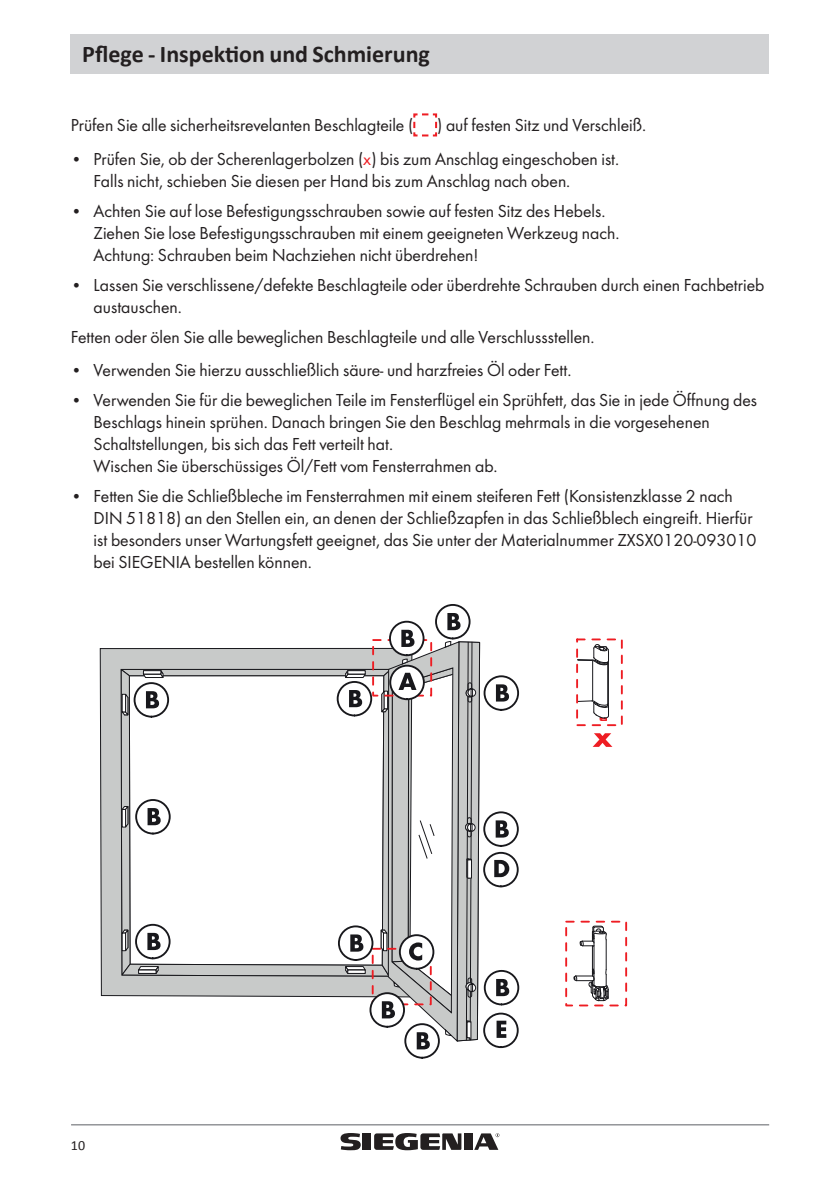
<style>
.page{position:relative;width:840px;height:1191px;background:#fff}
.page>*{position:absolute;margin:0;border:0;box-sizing:border-box;transform-origin:0 0}
.t1{font:700 24px "Calibri";color:#231f20}
.t2{font:18px/22px "Futura Boo";color:#231f20}
.t3{font:14px "Calibri";color:#231f20}
.s1{font-family:"Futura";font-weight:700;font-size:17px}
.s2{color:#ee1d23}
</style>
<div class="page">
<hr style="left:71px;top:1124px;width:697px;height:1px;background:#939598">
<div style="left:71px;top:34px;width:697px;height:40px;background:#d1d2d4"></div>
<svg style="left:413px;top:113px;width:25px;height:24px"></svg>
<svg style="left:100px;top:648px;width:20px;height:349px;background:#bfc1c0"></svg>
<div style="left:483px;top:1012px;width:35px;height:36px;border:2px dashed #18181c;border-radius:50%"></div>
<svg style="left:496px;top:1020px;width:10px;height:17px"></svg>
<div style="left:483px;top:852px;width:35px;height:35px;border:2px dashed #18181c;border-radius:50%"></div>
<svg style="left:494px;top:860px;width:15px;height:17px"></svg>
<svg style="left:436px;top:605px;width:33px;height:33px"></svg>
<div style="left:435px;top:604px;width:35px;height:35px;border:2px dashed #18181c;border-radius:50%"></div>
<svg style="left:484px;top:676px;width:34px;height:34px"></svg>
<div style="left:483px;top:675px;width:35px;height:36px;border:2px dashed #18181c;border-radius:50%"></div>
<svg style="left:495px;top:684px;width:13px;height:17px"></svg>
<div style="left:483px;top:811px;width:35px;height:36px;border:2px dashed #18181c;border-radius:50%"></div>
<svg style="left:495px;top:820px;width:13px;height:17px"></svg>
<div style="left:483px;top:970px;width:36px;height:35px;border:2px dashed #18181c;border-radius:50%"></div>
<svg style="left:496px;top:979px;width:13px;height:17px"></svg>
<hr style="left:607px;top:663px;width:1px;height:41px;background:#18181c">
<hr style="left:592px;top:660px;width:1px;height:41px;background:#18181c">
<svg style="left:579px;top:700px;width:29px;height:21px"></svg>
<svg style="left:579px;top:644px;width:29px;height:21px"></svg>
<div style="left:576px;top:638px;width:46px;height:88px;border:2px dashed #ee1d23"></div>
<svg style="left:592px;top:733px;width:20px;height:14px"></svg>
<div style="left:565px;top:920px;width:61px;height:86px;border:2px dashed #ee1d23"></div>
<svg style="left:573px;top:925px;width:35px;height:76px"></svg>
<svg style="left:405px;top:1026px;width:35px;height:31px"></svg>
<div style="left:404px;top:1023px;width:35px;height:35px;border:2px dashed #18181c;border-radius:50%"></div>
<svg style="left:120px;top:613px;width:367px;height:436px"></svg>
<div style="left:362px;top:1133px;width:9px;height:16px;background:#231f20"></div>
<svg style="left:340px;top:1133px;width:20px;height:17px"></svg>
<div style="left:464px;top:1133px;width:8px;height:16px;background:#231f20"></div>
<svg style="left:374px;top:1133px;width:87px;height:17px"></svg>
<svg style="left:474px;top:1133px;width:25px;height:16px"></svg>
<h1 class="t1" style="left:82px;top:39px;width:349px">Pflege - Inspektion und Schmierung</h1>
<p class="t2" style="left:71px;top:114px;width:343px">Prüfen Sie alle sicherheitsrevelanten Beschlagteile (</p>
<p class="t2" style="left:437px;top:114px;width:210px">) auf festen Sitz und Verschleiß.</p>
<p class="t2" style="left:94px;top:148px;width:527px;text-indent:-23px"><span class="s1">•</span> Prüfen Sie, ob der Scherenlagerbolzen (<span class="s2">x</span>) bis zum Anschlag eingeschoben ist.<br>Falls nicht, schieben Sie diesen per Hand bis zum Anschlag nach oben.</p>
<p class="t2" style="left:94px;top:200px;width:527px;text-indent:-23px"><span class="s1">•</span> Achten Sie auf lose Befestigungsschrauben sowie auf festen Sitz des Hebels.<br>Ziehen Sie lose Befestigungsschrauben mit einem geeigneten Werkzeug nach.<br>Achtung: Schrauben beim Nachziehen nicht überdrehen!</p>
<p class="t2" style="left:94px;top:274px;width:672px;text-indent:-23px"><span class="s1">•</span> Lassen Sie verschlissene/defekte Beschlagteile oder überdrehte Schrauben durch einen Fachbetrieb austauschen.</p>
<p class="t2" style="left:71px;top:326px;width:524px">Fetten oder ölen Sie alle beweglichen Beschlagteile und alle Verschlussstellen.</p>
<p class="t2" style="left:71px;top:359px;width:501px"><span class="s1">•</span> Verwenden Sie hierzu ausschließlich säure- und harzfreies Öl oder Fett.</p>
<p class="t2" style="left:94px;top:389px;width:664px;text-indent:-23px"><span class="s1">•</span> Verwenden Sie für die beweglichen Teile im Fensterflügel ein Sprühfett, das Sie in jede Öffnung des Beschlags hinein sprühen. Danach bringen Sie den Beschlag mehrmals in die vorgesehenen Schaltstellungen, bis sich das Fett verteilt hat.<br>Wischen Sie überschüssiges Öl/Fett vom Fensterrahmen ab.</p>
<p class="t2" style="left:94px;top:485px;width:664px;text-indent:-23px"><span class="s1">•</span> Fetten Sie die Schließbleche im Fensterrahmen mit einem steiferen Fett (Konsistenzklasse 2 nach DIN 51818) an den Stellen ein, an denen der Schließzapfen in das Schließblech eingreift. Hierfür ist besonders unser Wartungsfett geeignet, das Sie unter der Materialnummer ZXSX0120-093010 bei SIEGENIA bestellen können.</p>
<p class="t3" style="left:71px;top:1136px;width:16px">10</p>
</div>
